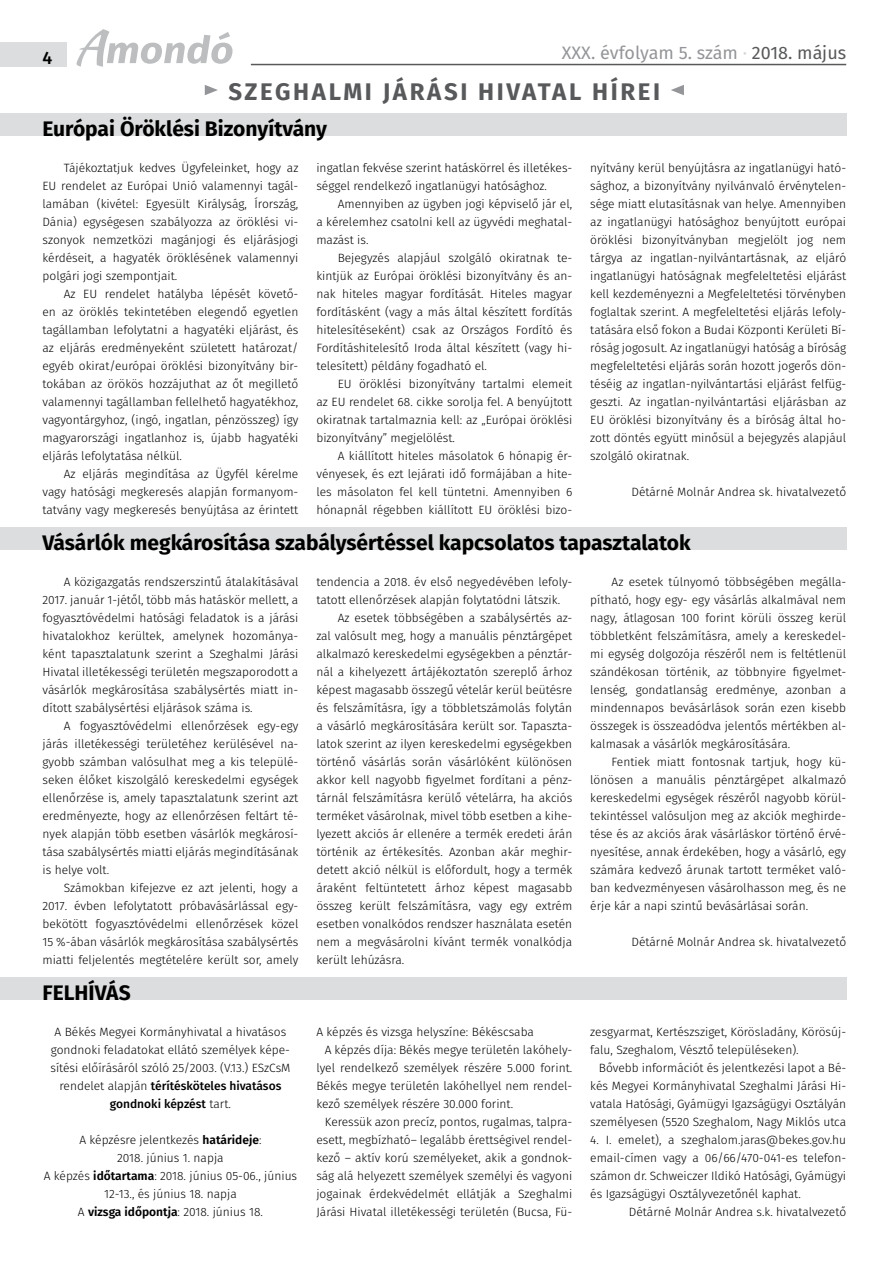
<style>
.page{position:relative;width:893px;height:1263px;background:#fff}
.page>*{position:absolute;margin:0;border:0;box-sizing:border-box;transform-origin:0 0}
.t1{font:700 24px "Fira Sans";letter-spacing:.11em;color:#58595b}
.t2{font:700 21px "Fira Sans";color:#000}
.t3{font:18px "Fira Sans";color:#939598}
.t4{font:500 18px "Fira Sans";color:#000}
.t5{font:300 12px/18px "Fira Sans";color:#000;text-align:justify}
.s1{color:#d1d3d4}
.s2{color:#58595b}
.s3{font-weight:500}
.s4{font-weight:600}
</style>
<div class="page">
<div style="left:0;top:43px;width:66px;height:24px;background:#dcddde"></div>
<svg style="left:77px;top:29px;width:156px;height:38px"></svg>
<hr style="left:251px;top:64px;width:595px;height:1px;background:#58595b">
<div style="left:0;top:114px;width:846px;height:22px;background:#dcddde"></div>
<div style="left:0;top:527px;width:846px;height:23px;background:#dcddde"></div>
<div style="left:0;top:977px;width:846px;height:23px;background:#dcddde"></div>
<svg style="left:205px;top:85px;width:13px;height:10px"></svg>
<svg style="left:671px;top:85px;width:13px;height:10px"></svg>
<h3 class="t4" style="left:43px;top:43px;width:11px">4</h3>
<h3 class="t3" style="left:562px;top:39px;width:286px">XXX. évfolyam 5. szám <span class="s1">·</span> <span class="s2">2018. május</span></h3>
<h1 class="t1" style="left:229px;top:71px;width:433px">Szeghalm i járási hivatal hírei</h1>
<h2 class="t2" style="left:43px;top:111px;width:286px">Európai Öröklési Bizonyítvány</h2>
<p class="t5" style="left:43px;top:159px;width:257px;text-indent:21px">Tájékoztatjuk kedves Ügyfeleinket, hogy az EU rendelet az Európai Unió valamennyi tagál&shy;lamában (kivétel: Egyesült Királyság, Írország, Dánia) egységesen szabályozza az öröklési vi&shy;szonyok nemzetközi magánjogi és eljárásjogi kérdéseit, a hagyaték öröklésének valamennyi polgári jogi szempontjait.</p>
<p class="t5" style="left:43px;top:285px;width:257px;text-indent:21px">Az EU rendelet hatályba lépését követő&shy;en az öröklés tekintetében elegendő egyetlen tagállamban lefolytatni a hagyatéki eljárást, és az eljárás eredményeként született határozat/ egyéb okirat/európai öröklési bizonyítvány bir&shy;tokában az örökös hozzájuthat az őt megillető valamennyi tagállamban fellelhető hagyatékhoz, vagyontárgyhoz, (ingó, ingatlan, pénzösszeg) így magyarországi ingatlanhoz is, újabb hagyatéki eljárás lefolytatása nélkül.</p>
<p class="t5" style="left:43px;top:465px;width:257px;text-indent:21px">Az eljárás megindítása az Ügyfél kérelme vagy hatósági megkeresés alapján formanyom&shy;tatvány vagy megkeresés benyújtása az érintett</p>
<p class="t5" style="left:316px;top:159px;width:257px">ingatlan fekvése szerint hatáskörrel és illetékes&shy;séggel rendelkező ingatlanügyi hatósághoz.</p>
<p class="t5" style="left:316px;top:195px;width:257px;text-indent:21px">Amennyiben az ügyben jogi képviselő jár el, a kérelemhez csatolni kell az ügyvédi meghatal&shy;mazást is.</p>
<p class="t5" style="left:316px;top:249px;width:257px;text-indent:21px">Bejegyzés alapjául szolgáló okiratnak te&shy;kintjük az Európai öröklési bizonyítvány és an&shy;nak hiteles magyar fordítását. Hiteles magyar fordításként (vagy a más által készített fordítás hitelesítéseként) csak az Országos Fordító és Fordításhitelesítő Iroda által készített (vagy hi&shy;telesített) példány fogadható el.</p>
<p class="t5" style="left:316px;top:375px;width:257px;text-indent:21px">EU öröklési bizonyítvány tartalmi elemeit az EU rendelet 68. cikke sorolja fel. A benyújtott okiratnak tartalmaznia kell: az „Európai öröklési bizonyítvány” megjelölést.</p>
<p class="t5" style="left:316px;top:447px;width:257px;text-indent:21px">A kiállított hiteles másolatok 6 hónapig ér&shy;vényesek, és ezt lejárati idő formájában a hite&shy;les másolaton fel kell tüntetni. Amennyiben 6 hónapnál régebben kiállított EU öröklési bizo-</p>
<p class="t5" style="left:590px;top:159px;width:257px">nyítvány kerül benyújtásra az ingatlanügyi ható&shy;sághoz, a bizonyítvány nyilvánvaló érvénytelen&shy;sége miatt elutasításnak van helye. Amennyiben az ingatlanügyi hatósághoz benyújtott európai öröklési bizonyítványban megjelölt jog nem tárgya az ingatlan-nyilvántartásnak, az eljáró ingatlanügyi hatóságnak megfeleltetési eljárást kell kezdeményezni a Megfeleltetési törvényben foglaltak szerint. A megfeleltetési eljárás lefoly&shy;tatására első fokon a Budai Központi Kerületi Bí&shy;róság jogosult. Az ingatlanügyi hatóság a bíróság megfeleltetési eljárás során hozott jogerős dön&shy;téséig az ingatlan-nyilvántartási eljárást felfüg&shy;geszti. Az ingatlan-nyilvántartási eljárásban az EU öröklési bizonyítvány és a bíróság által ho&shy;zott döntés együtt minősül a bejegyzés alapjául szolgáló okiratnak.</p>
<p class="t5" style="left:631px;top:483px;width:216px">Détárné Molnár Andrea sk. hivatalvezető</p>
<h2 class="t2" style="left:43px;top:525px;width:650px">Vásárlók megkárosítása szabálysértéssel kapcsolatos tapasztalatok</h2>
<p class="t5" style="left:43px;top:573px;width:257px;text-indent:21px">A közigazgatás rendszerszintű átalakításával 2017. január 1-jétől, több más hatáskör mellett, a fogyasztóvédelmi hatósági feladatok is a járási hivatalokhoz kerültek, amelynek hozománya&shy;ként tapasztalatunk szerint a Szeghalmi Járási Hivatal illetékességi területén megszaporodott a vásárlók megkárosítása szabálysértés miatt in&shy;dított szabálysértési eljárások száma is.</p>
<p class="t5" style="left:43px;top:717px;width:257px;text-indent:21px">A fogyasztóvédelmi ellenőrzések egy-egy járás illetékességi területéhez kerülésével na&shy;gyobb számban valósulhat meg a kis települé&shy;seken élőket kiszolgáló kereskedelmi egységek ellenőrzése is, amely tapasztalatunk szerint azt eredményezte, hogy az ellenőrzésen feltárt té&shy;nyek alapján több esetben vásárlók megkárosí&shy;tása szabálysértés miatti eljárás megindításának is helye volt.</p>
<p class="t5" style="left:43px;top:879px;width:257px;text-indent:21px">Számokban kifejezve ez azt jelenti, hogy a 2017. évben lefolytatott próbavásárlással egy&shy;bekötött fogyasztóvédelmi ellenőrzések közel 15 %-ában vásárlók megkárosítása szabálysértés miatti feljelentés megtételére került sor, amely</p>
<h2 class="t2" style="left:43px;top:975px;width:90px">FELHÍVÁS</h2>
<p class="t5" style="left:50px;top:1023px;width:242px;text-align:center">A Békés Megyei Kormányhivatal a hivatásos gondnoki feladatokat ellátó személyek képe&shy;sítési előírásáról szóló 25/2003. (V.13.) ESzCsM rendelet alapján <span class="s3">térítésköteles hivatásos gondnoki képzést</span> tart.</p>
<p class="t5" style="left:44px;top:1131px;width:255px;text-align:center">A képzésre jelentkezés <span class="s4">határideje</span>:<br>2018. június 1. napja<br>A képzés <span class="s4">időtartama</span>: 2018. június 05-06., június 12-13., és június 18. napja<br>A <span class="s4">vizsga időpontja</span>: 2018. június 18.</p>
<p class="t5" style="left:316px;top:573px;width:257px">tendencia a 2018. év első negyedévében lefoly&shy;tatott ellenőrzések alapján folytatódni látszik.</p>
<p class="t5" style="left:316px;top:609px;width:257px;text-indent:21px">Az esetek többségében a szabálysértés az&shy;zal valósult meg, hogy a manuális pénztárgépet alkalmazó kereskedelmi egységekben a pénztár&shy;nál a kihelyezett ártájékoztatón szereplő árhoz képest magasabb összegű vételár kerül beütésre és felszámításra, így a többletszámolás folytán a vásárló megkárosítására került sor. Tapaszta&shy;latok szerint az ilyen kereskedelmi egységekben történő vásárlás során vásárlóként különösen akkor kell nagyobb figyelmet fordítani a pénz&shy;tárnál felszámításra kerülő vételárra, ha akciós terméket vásárolnak, mivel több esetben a kihe&shy;lyezett akciós ár ellenére a termék eredeti árán történik az értékesítés. Azonban akár meghir&shy;detett akció nélkül is előfordult, hogy a termék áraként feltüntetett árhoz képest magasabb összeg került felszámításra, vagy egy extrém esetben vonalkódos rendszer használata esetén nem a megvásárolni kívánt termék vonalkódja került lehúzásra.</p>
<p class="t5" style="left:316px;top:1023px;width:219px">A képzés és vizsga helyszíne: Békéscsaba</p>
<p class="t5" style="left:325px;top:1041px;width:249px">A képzés díja: Békés megye területén lakóhel -</p>
<p class="t5" style="left:316px;top:1059px;width:257px">lyel rendelkező személyek részére 5.000 forint.</p>
<p class="t5" style="left:316px;top:1077px;width:257px">Békés megye területén lakóhellyel nem rendel-</p>
<p class="t5" style="left:316px;top:1095px;width:198px">kező személyek részére 30.000 forint.</p>
<p class="t5" style="left:325px;top:1113px;width:249px">Keressük azon precíz, pontos, rugalmas, talpra-</p>
<p class="t5" style="left:316px;top:1131px;width:257px">esett, megbízható– legalább érettségivel rendel-</p>
<p class="t5" style="left:316px;top:1149px;width:257px">kező – aktív korú személyeket, akik a gondnok-</p>
<p class="t5" style="left:316px;top:1167px;width:257px">ság alá helyezett személyek személyi és vagyoni</p>
<p class="t5" style="left:316px;top:1185px;width:257px">jogainak érdekvédelmét ellátják a Szeghalmi</p>
<p class="t5" style="left:316px;top:1203px;width:257px">Járási Hivatal illetékességi területén (Bucsa, Fü-</p>
<p class="t5" style="left:590px;top:573px;width:257px;text-indent:21px">Az esetek túlnyomó többségében megálla&shy;pítható, hogy egy- egy vásárlás alkalmával nem nagy, átlagosan 100 forint körüli összeg kerül többletként felszámításra, amely a kereskedel&shy;mi egység dolgozója részéről nem is feltétlenül szándékosan történik, az többnyire figyelmet&shy;lenség, gondatlanság eredménye, azonban a mindennapos bevásárlások során ezen kisebb összegek is összeadódva jelentős mértékben al&shy;kalmasak a vásárlók megkárosítására.</p>
<p class="t5" style="left:590px;top:753px;width:257px;text-indent:21px">Fentiek miatt fontosnak tartjuk, hogy kü&shy;lönösen a manuális pénztárgépet alkalmazó kereskedelmi egységek részéről nagyobb körül&shy;tekintéssel valósuljon meg az akciók meghirde&shy;tése és az akciós árak vásárláskor történő érvé&shy;nyesítése, annak érdekében, hogy a vásárló, egy számára kedvező árunak tartott terméket való&shy;ban kedvezményesen vásárolhasson meg, és ne érje kár a napi szintű bevásárlásai során.</p>
<p class="t5" style="left:631px;top:933px;width:216px">Détárné Molnár Andrea sk. hivatalvezető</p>
<p class="t5" style="left:590px;top:1023px;width:257px">zesgyarmat, Kertészsziget, Körösladány, Körösúj&shy;falu, Szeghalom, Vésztő településeken).</p>
<p class="t5" style="left:590px;top:1059px;width:257px;text-indent:9px">Bővebb információt és jelentkezési lapot a Bé&shy;kés Megyei Kormányhivatal Szeghalmi Járási Hi&shy;vatala Hatósági, Gyámügyi Igazságügyi Osztályán személyesen (5520 Szeghalom, Nagy Miklós utca</p>
<p class="t5" style="left:590px;top:1131px;width:257px">4. I. emelet), a szeghalom.jaras@bekes.gov.hu email-címen vagy a 06/66/470-041-es telefon&shy;számon dr. Schweiczer Ildikó Hatósági, Gyámügyi és Igazságügyi Osztályvezetőnél kaphat.</p>
<p class="t5" style="left:629px;top:1203px;width:219px">Détárné Molnár Andrea s.k. hivatalvezető</p>
</div>
